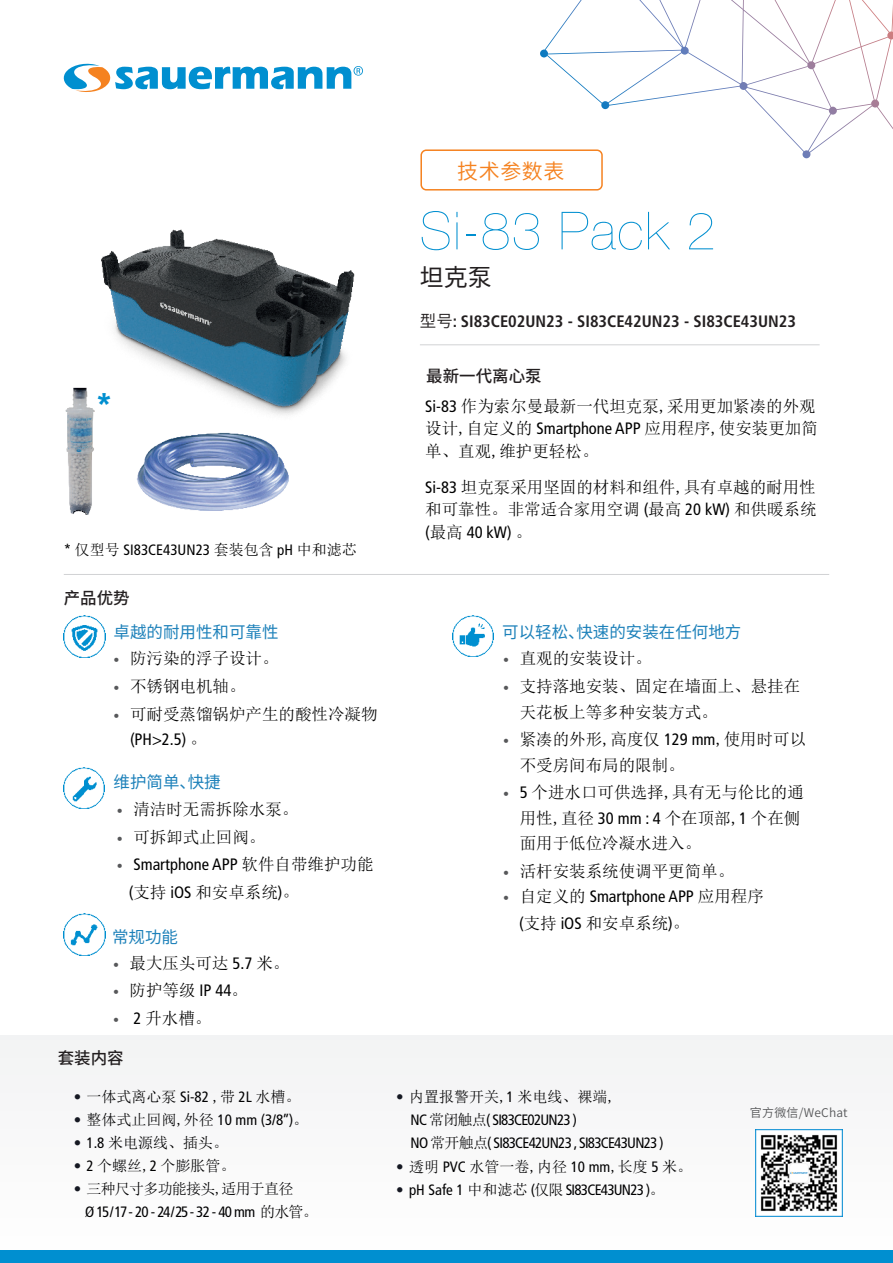
<style>
.page{position:relative;width:893px;height:1263px;background:#fff}
.page>*{position:absolute;margin:0;border:0;box-sizing:border-box;transform-origin:0 0}
.t1{font:200 52.5px "Helvetica Neue LT Std";letter-spacing:.03em;color:#008fd0}
.t2{font:700 30px "Frutiger LT Std";color:#008fd0}
.t3{font:24px "Source Han Sans CN";color:#231f20}
.t4{font:21px "Source Han Sans CN";letter-spacing:.03em;color:#f58220}
.t5{font:16.5px/25.5px "Sim Sun";color:#000001}
.t6{font:condensed 16.5px "Frutiger LT Std";color:#000001}
.t7{font:700 condensed 16.5px "Frutiger LT Std";color:#231f20}
.t8{font:16.5px "Source Han Sans CN";color:#1d81ba}
.t9{font:500 16.5px "Source Han Sans CN";color:#231f20}
.Bullet_list_1{font:condensed 15px "Frutiger LT Std";letter-spacing:-.05em;color:#000001}
.t10{font:15px "Sim Sun";color:#000001}
.Bullet_list_1-2{font:condensed 15px "Frutiger LT Std";letter-spacing:-.075em;color:#000001}
.Bullet_list_1-3{font:condensed 15px "Frutiger LT Std";color:#000001}
.t11{font:15px "Sim Sun";letter-spacing:-.05em;color:#000001}
.t12{font:12px "Source Han Sans CN";letter-spacing:.02em;color:#57585a}
.s1{font-family:"Sim Sun";font-stretch:normal}
.s2{font-family:"Frutiger LT Std";font-stretch:condensed;font-size:12px;color:#57585a}
.s3{font-family:"Frutiger LT Std";font-stretch:condensed}
.s4{font-family:"Adobe Song Std";font-weight:300}
.s5{font-size:12px;color:#57585a}
.s6{font-family:"Frutiger LT Std";font-stretch:condensed;color:#151822}
.s7{color:#151822}
.s8{font-family:"Source Han Sans CN";font-weight:400;font-stretch:normal}
</style>
<div class="page">
<div style="left:0;top:1036px;width:893px;height:227px;background:#f8f8f9"></div>
<svg style="left:64px;top:64px;width:299px;height:28px"></svg>
<div style="left:0;top:1251px;width:893px;height:12px;background:#008fd0"></div>
<hr style="left:64px;top:574px;width:765px;height:1px;background:#d1d2d4">
<div style="left:420px;top:149px;width:183px;height:42px;border:2px solid #f58220;border-radius:5px"></div>
<svg style="left:540px;top:0;width:353px;height:158px"></svg>
<hr style="left:420px;top:344px;width:400px;height:1px;background:#d1d2d4">
<img style="left:64px;top:914px;width:41px;height:42px">
<img style="left:64px;top:615px;width:42px;height:43px">
<img style="left:101px;top:229px;width:254px;height:183px">
<img style="left:64px;top:768px;width:41px;height:41px">
<img style="left:452px;top:615px;width:41px;height:42px">
<img style="left:65px;top:369px;width:58px;height:146px">
<img style="left:131px;top:390px;width:164px;height:121px">
<img style="left:756px;top:1130px;width:86px;height:87px">
<p class="t2" style="left:96px;top:386px;width:18px">*</p>
<p class="Bullet_list_1-3" style="left:64px;top:541px;width:294px">* <span class="s1">仅型号</span> SI83CE43UN23 <span class="s1">套装包含</span> pH <span class="s1">中和滤芯</span></p>
<p class="t9" style="left:64px;top:589px;width:67px">产品优势</p>
<p class="t8" style="left:114px;top:623px;width:166px">卓越的耐用性和可靠性</p>
<p class="t5" style="left:114px;top:646px;width:166px"><span class="s2">•</span> 防污染的浮子设计。</p>
<p class="t5" style="left:114px;top:673px;width:133px"><span class="s2">•</span> 不锈钢电机轴。</p>
<p class="t5" style="left:130px;top:701px;width:249px;text-indent:-16px"><span class="s2">•</span> 可耐受蒸馏锅炉产生的酸性冷凝物<span class="s3">(PH&gt;2.5)</span> <span class="s4">。</span></p>
<p class="t8" style="left:114px;top:773px;width:109px">维护简单、快捷</p>
<p class="t5" style="left:117px;top:796px;width:183px"><span class="s2">•</span> 清洁时无需拆除水泵。</p>
<p class="t5" style="left:117px;top:824px;width:150px"><span class="s2">•</span> 可拆卸式止回阀。</p>
<p class="t6" style="left:117px;top:855px;width:258px"><span class="s5">•</span> Smartphone APP <span class="s1">软件自带维护功能</span></p>
<p class="t5" style="left:129px;top:879px;width:172px"><span class="s3">(</span>支持 <span class="s3">iOS</span> 和安卓系统<span class="s3">)</span><span class="s4">。</span></p>
<p class="t8" style="left:112px;top:927px;width:67px">常规功能</p>
<p class="t5" style="left:113px;top:950px;width:178px"><span class="s2">•</span> 最大压头可达 <span class="s3">5.7</span> 米。</p>
<p class="t5" style="left:113px;top:978px;width:136px"><span class="s2">•</span> 防护等级 <span class="s3">IP 44</span>。</p>
<p class="t5" style="left:113px;top:1005px;width:100px"><span class="s2">•</span> <span class="s3">2</span> 升水槽。</p>
<p class="t9" style="left:58px;top:1048px;width:68px">套装内容</p>
<p class="t10" style="left:74px;top:1089px;width:228px"><span class="s6">•</span> 一体式离心泵 <span class="s3">Si-82</span> ,带 <span class="s3">2L</span> 水槽。</p>
<p class="Bullet_list_1" style="left:74px;top:1111px;width:236px"><span class="s7">•</span> <span class="s1">整体式止回阀,外径</span> 10 mm (3/8’’)<span class="s1">。</span></p>
<p class="t10" style="left:74px;top:1135px;width:156px"><span class="s6">•</span> <span class="s3">1.8</span> 米电源线、插头。</p>
<p class="t10" style="left:74px;top:1158px;width:163px"><span class="s6">•</span> <span class="s3">2</span> 个螺丝,<span class="s3">2</span> 个膨胀管。</p>
<p class="t11" style="left:74px;top:1181px;width:221px"><span class="s6">•</span> 三种尺寸多功能接头,适用于直径</p>
<p class="Bullet_list_1-2" style="left:85px;top:1203px;width:234px">Ø 15 /17 - 20 - 24 /25 - 32 - 40 mm <span class="s1">的水管。</span></p>
<p class="t4" style="left:457px;top:159px;width:109px">技术参数表</p>
<p class="t1" style="left:420px;top:200px;width:297px">Si-83 Pack 2</p>
<p class="t3" style="left:420px;top:263px;width:73px">坦克泵</p>
<p class="t7" style="left:420px;top:312px;width:378px"><span class="s8">型号</span>: SI83CE02UN23 - SI83CE42UN23 - SI83CE43UN23</p>
<p class="t9" style="left:426px;top:367px;width:117px">最新一代离心泵</p>
<p class="t5" style="left:425px;top:394px;width:394px;line-height:22.5px"><span class="s3">Si-83</span> 作为索尔曼最新一代坦克泵,采用更加紧凑的外观设计,自定义的 <span class="s3">Smartphone APP</span> 应用程序,使安装更加简单、直观,维护更轻松。</p>
<p class="t5" style="left:425px;top:475px;width:393px;line-height:22.5px;text-align:justify"><span class="s3">Si-83</span> 坦克泵采用坚固的材料和组件,具有卓越的耐用性和可靠性。非常适合家用空调 <span class="s3">(</span>最高 <span class="s3">20 kW)</span> 和供暖系统<span class="s3">(</span>最高 <span class="s3">40 kW)</span> 。</p>
<p class="t8" style="left:502px;top:622px;width:241px">可以轻松、快速的安装在任何地方</p>
<p class="t5" style="left:503px;top:646px;width:150px"><span class="s2">•</span> 直观的安装设计。</p>
<p class="t5" style="left:520px;top:673px;width:282px;text-indent:-16px"><span class="s2">•</span> 支持落地安装、固定在墙面上、悬挂在天花板上等多种安装方式。</p>
<p class="t5" style="left:520px;top:726px;width:288px;text-indent:-16px"><span class="s2">•</span> 紧凑的外形,高度仅 <span class="s3">129 mm</span>,使用时可以不受房间布局的限制。</p>
<p class="t5" style="left:520px;top:780px;width:286px;text-indent:-16px"><span class="s2">•</span> <span class="s3">5</span> 个进水口可供选择,具有无与伦比的通用性,直径 <span class="s3">30 mm : 4</span> 个在顶部,<span class="s3">1</span> 个在侧面用于低位冷凝水进入。</p>
<p class="t5" style="left:503px;top:858px;width:232px"><span class="s2">•</span> 活杆安装系统使调平更简单。</p>
<p class="t6" style="left:503px;top:886px;width:262px"><span class="s5">•</span> <span class="s1">自定义的</span> Smartphone APP <span class="s1">应用程序</span></p>
<p class="t5" style="left:519px;top:910px;width:172px"><span class="s3">(</span>支持 <span class="s3">iOS</span> 和安卓系统<span class="s3">)</span><span class="s4">。</span></p>
<p class="t10" style="left:396px;top:1089px;width:220px"><span class="s6">•</span> 内置报警开关,<span class="s3">1</span> 米电线、裸端,</p>
<p class="Bullet_list_1" style="left:411px;top:1111px;width:168px">NC <span class="s1">常闭触点</span>( SI83CE02UN23 )</p>
<p class="Bullet_list_1" style="left:411px;top:1134px;width:255px">NO <span class="s1">常开触点</span>( SI83CE42UN23 , SI83CE43UN23 )</p>
<p class="t10" style="left:396px;top:1158px;width:297px"><span class="s6">•</span> 透明 <span class="s3">PVC</span> 水管一卷,内径 <span class="s3">10 mm</span>,长度 <span class="s3">5</span> 米。</p>
<p class="Bullet_list_1" style="left:396px;top:1181px;width:270px"><span class="s7">•</span> pH Safe 1 <span class="s1">中和滤芯</span> (<span class="s1">仅限</span> SI83CE43UN23 )<span class="s1">。</span></p>
<p class="t12" style="left:750px;top:1106px;width:99px">官方微信/WeChat</p>
</div>
